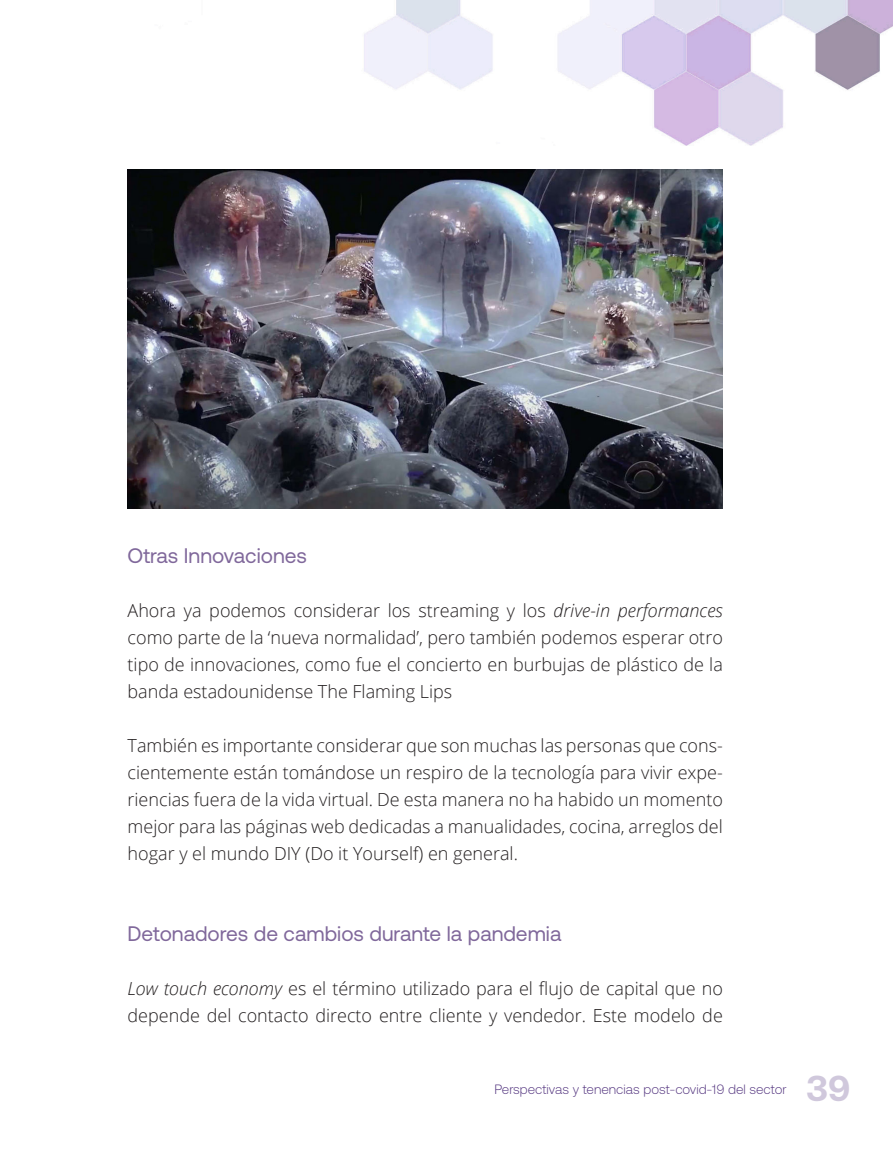
<style>
.page{position:relative;width:893px;height:1149px;background:#fff}
.page>*{position:absolute;margin:0;border:0;box-sizing:border-box;transform-origin:0 0}
.t1{font:700 36px "Aeonik";color:#d0c8dc}
._01_Subtitulos{font:21px "Aeonik";color:#80689b}
._01_Normal{font:300 18px/27px "Open Sans";color:#231f20;text-align:justify}
.t2{font:300 13.5px "Aeonik";color:#563881}
.s1{font-style:italic}
</style>
<div class="page">
<img style="left:364px;top:0;width:529px;height:146px">
<img style="left:128px;top:169px;width:595px;height:339px">
<p class="_01_Subtitulos" style="left:128px;top:543px;width:181px">Otras Innovaciones</p>
<p class="_01_Normal" style="left:128px;top:596px;width:597px">Ahora ya podemos considerar los streaming y los <span class="s1">drive-in performances </span>como parte de la ‘nueva normalidad’, pero también podemos esperar otro tipo de innovaciones, como fue el concierto en burbujas de plástico de la banda estadounidense The Flaming Lips</p>
<p class="_01_Normal" style="left:128px;top:731px;width:597px">También es importante considerar que son muchas las personas que cons&shy;cientemente están tomándose un respiro de la tecnología para vivir expe&shy;riencias fuera de la vida virtual. De esta manera no ha habido un momento mejor para las páginas web dedicadas a manualidades, cocina, arreglos del hogar y el mundo DIY (Do it Yourself) en general.</p>
<p class="_01_Subtitulos" style="left:128px;top:921px;width:435px">Detonadores de cambios durante la pandemia</p>
<p class="_01_Normal" style="left:128px;top:974px;width:597px"><span class="s1">Low touch economy</span> es el término utilizado para el flujo de capital que no depende del contacto directo entre cliente y vendedor. Este modelo de</p>
<p class="t2" style="left:494px;top:1081px;width:294px">Perspectivas y tenencias post-covid-19 del sector</p>
<h1 class="t1" style="left:806px;top:1067px;width:46px">39</h1>
</div>
